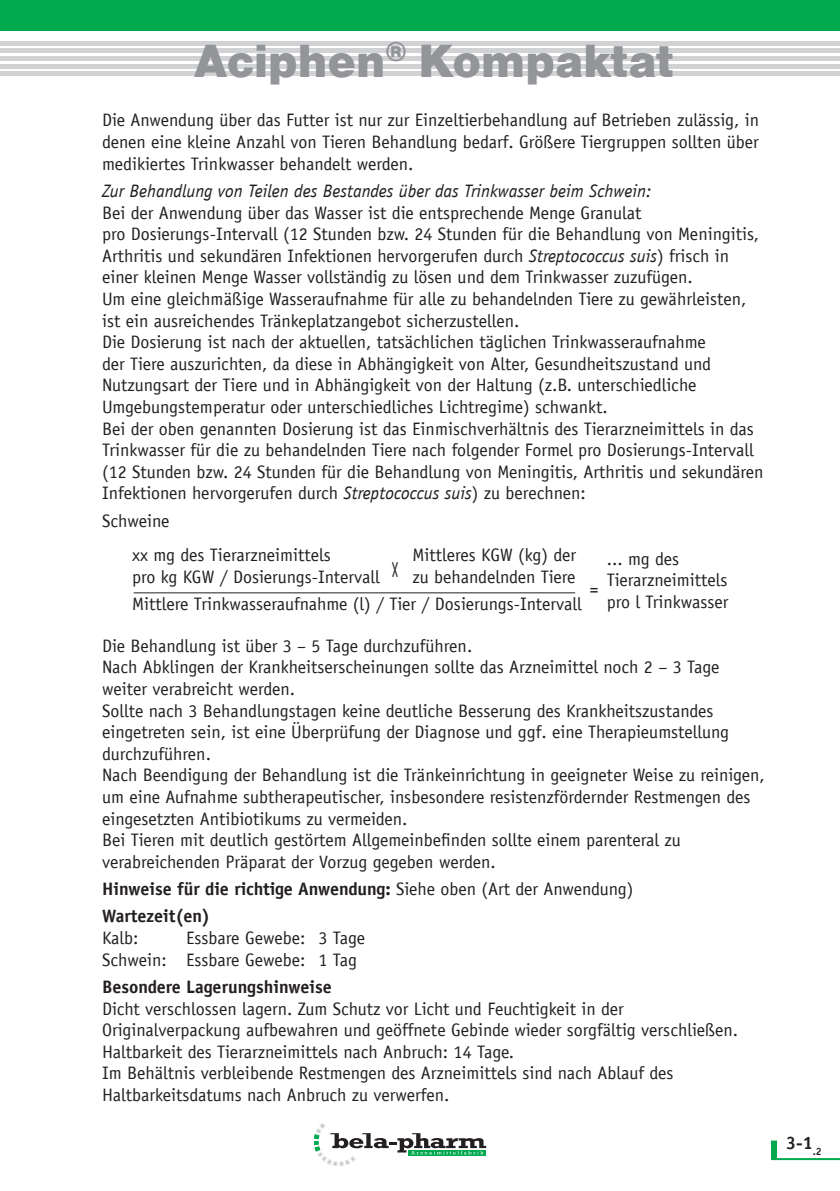
<style>
.page{position:relative;width:840px;height:1191px;background:#fff}
.page>*{position:absolute;margin:0;border:0;box-sizing:border-box;transform-origin:0 0}
.Produktname_2_Seite{font:48px "Nimbus San D Blac";color:#939598}
.Fließtext{font:22.4px "Officina Sans LT";color:#231f20;scale:.71 1}
.Fließtext-2{font:22px "Officina Sans LT";color:#231f20;scale:.58 1}
.Fließtext-3{font:18px/21.6px "Officina Sans LT";color:#231f20}
.Fließtext-4{font:700 18px "Officina Sans LT";color:#231f20}
.Fließtext-5{font:italic 18px "Officina Sans LT";color:#231f20}
.Ü-Absatz{font:700 18px "Officina Sans LT";color:#231f20}
.s1{font-style:italic}
.s2{font-weight:400}
</style>
<div class="page">
<hr style="left:0;top:41px;width:839px;height:4px;background:#d1d2d4">
<hr style="left:0;top:49px;width:839px;height:4px;background:#d1d2d4">
<hr style="left:0;top:56px;width:839px;height:4px;background:#d1d2d4">
<hr style="left:0;top:64px;width:839px;height:4px;background:#d1d2d4">
<hr style="left:0;top:72px;width:839px;height:4px;background:#d1d2d4">
<div style="left:0;top:0;width:839px;height:31px;background:#00a94e"></div>
<svg style="left:314px;top:1123px;width:172px;height:43px"></svg>
<svg style="left:771px;top:1140px;width:5px;height:18px"></svg>
<hr style="left:770px;top:1158px;width:69px;height:2px;background:#00a94e">
<hr style="left:134px;top:592px;width:441px;height:1px;background:#231f20">
<p class="Produktname_2_Seite" style="left:194px;top:32px;width:481px">Aciphen<sup>®</sup> Kompaktat</p>
<p class="Fließtext-3" style="left:102px;top:110px;width:658px;text-align:justify">Die Anwendung über das Futter ist nur zur Einzeltierbehandlung auf Betrieben zulässig, in denen eine kleine Anzahl von Tieren Behandlung bedarf. Größere Tiergruppen sollten über medikiertes Trinkwasser behandelt werden.</p>
<p class="Fließtext-5" style="left:102px;top:180px;width:550px">Zur Behandlung von Teilen des Bestandes über das Trinkwasser beim Schwein:</p>
<p class="Fließtext-3" style="left:102px;top:202px;width:658px">Bei der Anwendung über das Wasser ist die entsprechende Menge Granulat<br>pro Dosierungs-Intervall (12 Stunden bzw. 24 Stunden für die Behandlung von Meningitis, Arthritis und sekundären Infektionen hervorgerufen durch <span class="s1">Streptococcus suis</span>) frisch in einer kleinen Menge Wasser vollständig zu lösen und dem Trinkwasser zuzufügen.</p>
<p class="Fließtext-3" style="left:102px;top:288px;width:645px">Um eine gleichmäßige Wasseraufnahme für alle zu behandelnden Tiere zu gewährleisten, ist ein ausreichendes Tränkeplatzangebot sicherzustellen.</p>
<p class="Fließtext-3" style="left:102px;top:331px;width:610px">Die Dosierung ist nach der aktuellen, tatsächlichen täglichen Trinkwasseraufnahme der Tiere auszurichten, da diese in Abhängigkeit von Alter, Gesundheitszustand und Nutzungsart der Tiere und in Abhängigkeit von der Haltung (z.B. unterschiedliche Umgebungstemperatur oder unterschiedliches Lichtregime) schwankt.</p>
<p class="Fließtext-3" style="left:102px;top:418px;width:662px">Bei der oben genannten Dosierung ist das Einmischverhältnis des Tierarzneimittels in das Trinkwasser für die zu behandelnden Tiere nach folgender Formel pro Dosierungs-Intervall (12 Stunden bzw. 24 Stunden für die Behandlung von Meningitis, Arthritis und sekundären Infektionen hervorgerufen durch <span class="s1">Streptococcus suis</span>) zu berechnen:</p>
<p class="Fließtext-3" style="left:102px;top:510px;width:69px">Schweine</p>
<p class="Fließtext-3" style="left:132px;top:544px;width:200px">xx mg des Tierarzneimittels</p>
<p class="Fließtext-3" style="left:412px;top:544px;width:165px">Mittleres KGW (kg) der</p>
<p class="Fließtext-3" style="left:132px;top:566px;width:249px">pro kg KGW / Dosierungs-Intervall</p>
<p class="Fließtext-3" style="left:412px;top:566px;width:164px">zu behandelnden Tiere</p>
<p class="Fließtext-3" style="left:132px;top:593px;width:451px">Mittlere Trinkwasseraufnahme (l) / Tier / Dosierungs-Intervall</p>
<p class="Fließtext-2" style="left:398px;top:582px;width:12px;rotate:-180deg">X</p>
<p class="Fließtext" style="left:590px;top:576px;width:13px">=</p>
<p class="Fließtext-3" style="left:606px;top:548px;width:123px">... mg des<br>Tierarzneimittels pro l Trinkwasser</p>
<p class="Fließtext-3" style="left:102px;top:635px;width:371px">Die Behandlung ist über 3 – 5 Tage durchzuführen.</p>
<p class="Fließtext-3" style="left:102px;top:656px;width:618px">Nach Abklingen der Krankheitserscheinungen sollte das Arzneimittel noch 2 – 3 Tage weiter verabreicht werden.</p>
<p class="Fließtext-3" style="left:102px;top:700px;width:628px">Sollte nach 3 Behandlungstagen keine deutliche Besserung des Krankheitszustandes eingetreten sein, ist eine Überprüfung der Diagnose und ggf. eine Therapieumstellung durchzuführen.</p>
<p class="Fließtext-3" style="left:102px;top:764px;width:664px">Nach Beendigung der Behandlung ist die Tränkeinrichtung in geeigneter Weise zu reinigen, um eine Aufnahme subtherapeutischer, insbesondere resistenzfördernder Restmengen des eingesetzten Antibiotikums zu vermeiden.</p>
<p class="Fließtext-3" style="left:102px;top:829px;width:580px">Bei Tieren mit deutlich gestörtem Allgemeinbefinden sollte einem parenteral zu verabreichenden Präparat der Vorzug gegeben werden.</p>
<p class="Fließtext-4" style="left:102px;top:877px;width:532px">Hinweise für die richtige Anwendung: <span class="s2">Siehe oben (Art der Anwendung)</span></p>
<p class="Fließtext-4" style="left:102px;top:905px;width:109px">Wartezeit(en)</p>
<p class="Fließtext-3" style="left:102px;top:927px;width:38px">Kalb:</p>
<p class="Fließtext-3" style="left:186px;top:927px;width:180px">Essbare Gewebe: 3 Tage</p>
<p class="Fließtext-3" style="left:102px;top:948px;width:256px">Schwein: Essbare Gewebe: 1 Tag</p>
<p class="Fließtext-4" style="left:102px;top:975px;width:231px">Besondere Lagerungshinweise</p>
<p class="Fließtext-3" style="left:102px;top:997px;width:637px">Dicht verschlossen lagern. Zum Schutz vor Licht und Feuchtigkeit in der<br>Originalverpackung aufbewahren und geöffnete Gebinde wieder sorgfältig verschließen.</p>
<p class="Fließtext-3" style="left:102px;top:1041px;width:413px">Haltbarkeit des Tierarzneimittels nach Anbruch: 14 Tage.</p>
<p class="Fließtext-3" style="left:102px;top:1062px;width:572px">Im Behältnis verbleibende Restmengen des Arzneimittels sind nach Ablauf des<br>Haltbarkeitsdatums nach Anbruch zu verwerfen.</p>
<p class="Ü-Absatz" style="left:785px;top:1131px;width:37px">3-1<sub>.2</sub></p>
</div>
